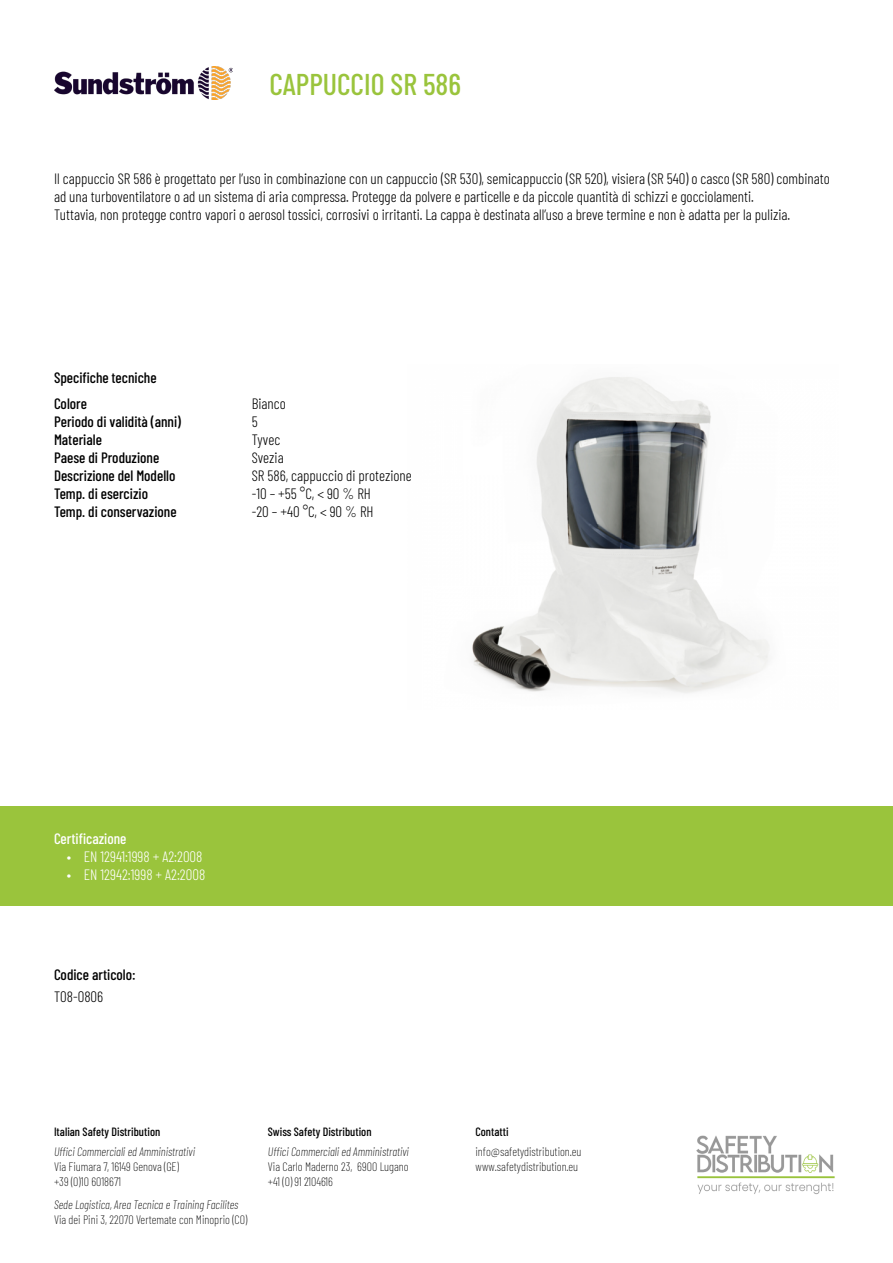
<style>
.page{position:relative;width:893px;height:1263px;background:#fff}
.page>*{position:absolute;margin:0;border:0;box-sizing:border-box;transform-origin:0 0}
.TITOL{font:500 30px "Barlow Condensed";color:#9ac43c}
.TESTO{font:300 15px/18px "Barlow Condensed";color:#000}
.TESTO-2{font:500 15px "Barlow Condensed";color:#000}
.t1{font:300 15px "Barlow Condensed";color:#fff}
.TESTO-3{font:500 15px "Barlow Condensed";color:#fff}
.t2{font:200 12px/15px "Barlow Condensed";color:#000}
.t3{font:italic 200 12px "Barlow Condensed";color:#000}
.t4{font:500 12px "Barlow Condensed";color:#000}
</style>
<div class="page">
<img style="left:54px;top:66px;width:179px;height:33px">
<img style="left:696px;top:1135px;width:139px;height:60px">
<div style="left:0;top:807px;width:893px;height:99px;background:#9ac43c"></div>
<img style="left:472px;top:377px;width:298px;height:317px">
<p class="TITOL" style="left:269px;top:63px;width:193px">CAPPUCCIO SR 586</p>
<p class="TESTO" style="left:54px;top:168px;width:777px">Il cappuccio SR 586 è progettato per l’uso in combinazione con un cappuccio (SR 530), semicappuccio (SR 520), visiera (SR 540) o casco (SR 580) combinato ad una turboventilatore o ad un sistema di aria compressa. Protegge da polvere e particelle e da piccole quantità di schizzi e gocciolamenti.</p>
<p class="TESTO" style="left:54px;top:204px;width:738px">Tuttavia, non protegge contro vapori o aerosol tossici, corrosivi o irritanti. La cappa è destinata all’uso a breve termine e non è adatta per la pulizia.</p>
<p class="TESTO-2" style="left:54px;top:367px;width:104px">Specifiche tecniche</p>
<p class="TESTO-2" style="left:54px;top:393px;width:34px">Colore</p>
<p class="TESTO-2" style="left:54px;top:411px;width:129px">Periodo di validità (anni)</p>
<p class="TESTO-2" style="left:54px;top:429px;width:49px">Materiale</p>
<p class="TESTO-2" style="left:54px;top:447px;width:107px">Paese di Produzione</p>
<p class="TESTO-2" style="left:54px;top:465px;width:123px">Descrizione del Modello</p>
<p class="TESTO-2" style="left:54px;top:483px;width:96px">Temp. di esercizio</p>
<p class="TESTO-2" style="left:54px;top:501px;width:124px">Temp. di conservazione</p>
<p class="TESTO" style="left:252px;top:394px;width:36px">Bianco</p>
<p class="TESTO" style="left:252px;top:412px;width:8px">5</p>
<p class="TESTO" style="left:252px;top:430px;width:30px">Tyvec</p>
<p class="TESTO" style="left:252px;top:448px;width:33px">Svezia</p>
<p class="TESTO" style="left:252px;top:466px;width:162px">SR 586, cappuccio di protezione</p>
<p class="TESTO" style="left:252px;top:484px;width:121px">-10 – +55 °C, &lt; 90 % RH</p>
<p class="TESTO" style="left:252px;top:502px;width:123px">-20 – +40 °C, &lt; 90 % RH</p>
<p class="TESTO-3" style="left:54px;top:828px;width:74px">Certificazione</p>
<p class="t1" style="left:67px;top:846px;width:137px">• EN 12941:1998 + A2:2008</p>
<p class="t1" style="left:67px;top:864px;width:140px">• EN 12942:1998 + A2:2008</p>
<p class="TESTO-2" style="left:54px;top:964px;width:83px">Codice articolo:</p>
<p class="TESTO" style="left:54px;top:986px;width:51px">T08-0806</p>
<p class="t4" style="left:54px;top:1122px;width:108px">Italian Safety Distribution</p>
<p class="t3" style="left:54px;top:1143px;width:143px">Uffici Commerciali ed Amministrativi</p>
<p class="t2" style="left:54px;top:1158px;width:126px">Via Fiumara 7, 16149 Genova (GE) +39 (0)10 6018671</p>
<p class="t3" style="left:54px;top:1195px;width:186px">Sede Logistica, Area Tecnica e Training Facilites</p>
<p class="t2" style="left:54px;top:1211px;width:195px">Via dei Pini 3, 22070 Vertemate con Minoprio (CO)</p>
<p class="t4" style="left:268px;top:1122px;width:105px">Swiss Safety Distribution</p>
<p class="t3" style="left:268px;top:1143px;width:143px">Uffici Commerciali ed Amministrativi</p>
<p class="t2" style="left:268px;top:1158px;width:142px">Via Carlo Maderno 23, 6900 Lugano +41 (0) 91 2104616</p>
<p class="t4" style="left:475px;top:1122px;width:35px">Contatti</p>
<p class="t2" style="left:475px;top:1143px;width:107px">info@safetydistribution.eu www.safetydistribution.eu</p>
</div>
